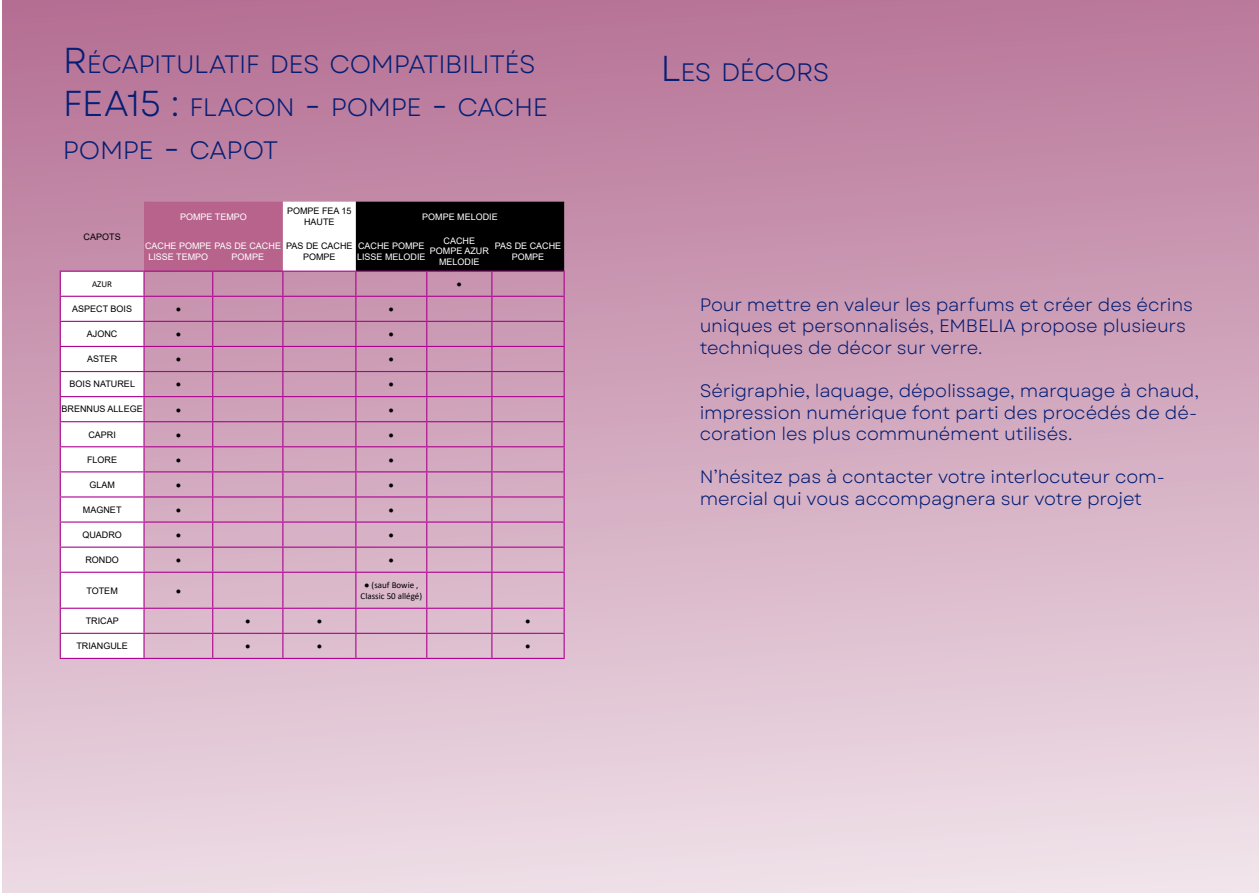
<style>
.page{position:relative;width:1259px;height:893px;background:#fff}
.page>*{position:absolute;margin:0;border:0;box-sizing:border-box;transform-origin:0 0}
.TITRE_OK{font:36px "Garet";letter-spacing:-.02em;color:#051f75}
.TITRE_OK-2{font:25.2px "Garet";letter-spacing:-.02em;color:#051f75}
.CARACTERISTIQUES{font:18px/21.6px "Garet";letter-spacing:-.01em;color:#001a72}
.t1{font:9px/10.8px "Arial";color:#000;text-align:center}
.t2{font:9px/10.8px "Arial";color:#fff}
.t3{font:9px/10.8px "Calibri";color:#000;text-align:center}
.s1{font-size:36px}
.s2{font-size:25.2px}
</style>
<div class="page">
<div style="left:2px;top:0;width:1257px;height:893px;background:linear-gradient(to bottom,#b87497,#efe1e8)"></div>
<hr style="left:492px;top:271px;width:73px;height:1px;background:#ad0391">
<hr style="left:492px;top:296px;width:73px;height:1px;background:#ad0391">
<hr style="left:492px;top:321px;width:73px;height:1px;background:#ad0391">
<hr style="left:492px;top:346px;width:73px;height:1px;background:#ad0391">
<hr style="left:492px;top:371px;width:73px;height:1px;background:#ad0391">
<hr style="left:492px;top:396px;width:73px;height:1px;background:#ad0391">
<hr style="left:492px;top:421px;width:73px;height:1px;background:#ad0391">
<hr style="left:492px;top:446px;width:73px;height:1px;background:#ad0391">
<hr style="left:492px;top:471px;width:73px;height:1px;background:#ad0391">
<hr style="left:492px;top:496px;width:73px;height:1px;background:#ad0391">
<hr style="left:492px;top:521px;width:73px;height:2px;background:#ad0391">
<hr style="left:492px;top:547px;width:73px;height:1px;background:#ad0391">
<hr style="left:492px;top:572px;width:73px;height:1px;background:#ad0391">
<hr style="left:492px;top:608px;width:73px;height:1px;background:#ad0391">
<hr style="left:492px;top:633px;width:73px;height:1px;background:#ad0391">
<hr style="left:60px;top:658px;width:84px;height:1px;background:#ad0391">
<hr style="left:144px;top:658px;width:69px;height:1px;background:#ad0391">
<hr style="left:213px;top:658px;width:70px;height:1px;background:#ad0391">
<hr style="left:283px;top:658px;width:73px;height:1px;background:#ad0391">
<hr style="left:356px;top:658px;width:71px;height:1px;background:#ad0391">
<hr style="left:427px;top:658px;width:65px;height:1px;background:#ad0391">
<hr style="left:492px;top:658px;width:73px;height:1px;background:#ad0391">
<hr style="left:563px;top:272px;width:2px;height:24px;background:#ad0391">
<hr style="left:563px;top:297px;width:2px;height:24px;background:#ad0391">
<hr style="left:563px;top:322px;width:2px;height:24px;background:#ad0391">
<hr style="left:563px;top:347px;width:2px;height:24px;background:#ad0391">
<hr style="left:563px;top:372px;width:2px;height:24px;background:#ad0391">
<hr style="left:563px;top:397px;width:2px;height:24px;background:#ad0391">
<hr style="left:563px;top:422px;width:2px;height:24px;background:#ad0391">
<hr style="left:563px;top:447px;width:2px;height:24px;background:#ad0391">
<hr style="left:563px;top:472px;width:2px;height:24px;background:#ad0391">
<hr style="left:563px;top:497px;width:2px;height:24px;background:#ad0391">
<hr style="left:563px;top:523px;width:2px;height:24px;background:#ad0391">
<hr style="left:563px;top:548px;width:2px;height:24px;background:#ad0391">
<hr style="left:563px;top:573px;width:2px;height:35px;background:#ad0391">
<hr style="left:563px;top:609px;width:2px;height:24px;background:#ad0391">
<svg style="left:60px;top:202px;width:504px;height:456px"></svg>
<hr style="left:563px;top:634px;width:2px;height:24px;background:#ad0391">
<p class="TITRE_OK-2" style="left:63px;top:48px;width:54px"><span class="s1">R</span>ÉCAPITULATIF</p>
<p class="TITRE_OK-2" style="left:270px;top:48px;width:77px">DES COMPATI</p>
<p class="TITRE_OK-2" style="left:445px;top:48px;width:28px">BILIT</p>
<p class="TITRE_OK-2" style="left:504px;top:48px;width:29px">ÉS</p>
<p class="TITRE_OK" style="left:63px;top:81px;width:145px">FEA15 : <span class="s2">FLACON</span></p>
<p class="TITRE_OK-2" style="left:305px;top:92px;width:45px"><span class="s1">-</span> POMPE</p>
<p class="TITRE_OK-2" style="left:431px;top:92px;width:45px"><span class="s1">-</span> CACHE</p>
<p class="TITRE_OK-2" style="left:63px;top:135px;width:19px">POMPE</p>
<p class="TITRE_OK-2" style="left:163px;top:135px;width:45px"><span class="s1">-</span> CAPOT</p>
<p class="t1" style="left:84px;top:231px;width:39px">CAPOTS</p>
<p class="t2" style="left:180px;top:211px;width:68px">POMPE TEMPO</p>
<p class="t1" style="left:287px;top:206px;width:66px">POMPE FEA 15<br>HAUTE</p>
<p class="t2" style="left:422px;top:211px;width:77px">POMPE MELODIE</p>
<p class="t2" style="left:148px;top:240px;width:134px;text-indent:-3px">CACHE POMPE PAS DE CACHE<br>LISSE TEMPO</p>
<p class="t2" style="left:231px;top:251px;width:34px">POMPE</p>
<p class="t1" style="left:286px;top:240px;width:68px">PAS DE CACHE<br>POMPE</p>
<p class="t2" style="left:357px;top:240px;width:70px">CACHE POMPE<br>LISSE MELODIE</p>
<p class="t2" style="left:430px;top:235px;width:61px;text-align:center">CACHE<br>POMPE AZUR<br>MELODIE</p>
<p class="t2" style="left:495px;top:240px;width:68px;text-align:center">PAS DE CACHE<br>POMPE</p>
<p class="t3" style="left:92px;top:278px;width:22px">AZUR</p>
<p class="t3" style="left:456px;top:278px;width:7px">●</p>
<p class="t1" style="left:72px;top:303px;width:61px">ASPECT BOIS</p>
<p class="t3" style="left:176px;top:304px;width:7px">●</p>
<p class="t3" style="left:388px;top:304px;width:7px">●</p>
<p class="t1" style="left:87px;top:329px;width:32px">AJONC</p>
<p class="t3" style="left:176px;top:329px;width:7px">●</p>
<p class="t3" style="left:388px;top:329px;width:7px">●</p>
<p class="t1" style="left:87px;top:354px;width:32px">ASTER</p>
<p class="t3" style="left:176px;top:354px;width:7px">●</p>
<p class="t3" style="left:388px;top:354px;width:7px">●</p>
<p class="t1" style="left:70px;top:379px;width:67px">BOIS NATUREL</p>
<p class="t3" style="left:176px;top:379px;width:7px">●</p>
<p class="t3" style="left:388px;top:379px;width:7px">●</p>
<p class="t1" style="left:62px;top:404px;width:83px">BRENNUS ALLEGE</p>
<p class="t3" style="left:176px;top:404px;width:7px">●</p>
<p class="t3" style="left:388px;top:404px;width:7px">●</p>
<p class="t1" style="left:88px;top:429px;width:29px">CAPRI</p>
<p class="t3" style="left:176px;top:429px;width:7px">●</p>
<p class="t3" style="left:388px;top:429px;width:7px">●</p>
<p class="t1" style="left:87px;top:454px;width:32px">FLORE</p>
<p class="t3" style="left:176px;top:454px;width:7px">●</p>
<p class="t3" style="left:388px;top:454px;width:7px">●</p>
<p class="t1" style="left:89px;top:479px;width:27px">GLAM</p>
<p class="t3" style="left:176px;top:479px;width:7px">●</p>
<p class="t3" style="left:388px;top:479px;width:7px">●</p>
<p class="t1" style="left:83px;top:504px;width:40px">MAGNET</p>
<p class="t3" style="left:176px;top:504px;width:7px">●</p>
<p class="t3" style="left:388px;top:504px;width:7px">●</p>
<p class="t1" style="left:82px;top:529px;width:41px">QUADRO</p>
<p class="t3" style="left:176px;top:529px;width:7px">●</p>
<p class="t3" style="left:388px;top:529px;width:7px">●</p>
<p class="t1" style="left:85px;top:554px;width:35px">RONDO</p>
<p class="t3" style="left:176px;top:554px;width:7px">●</p>
<p class="t3" style="left:388px;top:554px;width:7px">●</p>
<p class="t1" style="left:86px;top:585px;width:33px">TOTEM</p>
<p class="t3" style="left:176px;top:585px;width:7px">●</p>
<p class="t3" style="left:360px;top:580px;width:63px">● (sauf Bowie ,<br>Classic 50 allégé)</p>
<p class="t1" style="left:86px;top:615px;width:35px">TRICAP</p>
<p class="t3" style="left:245px;top:615px;width:7px">●</p>
<p class="t3" style="left:317px;top:615px;width:7px">●</p>
<p class="t3" style="left:525px;top:615px;width:7px">●</p>
<p class="t1" style="left:76px;top:640px;width:53px">TRIANGULE</p>
<p class="t3" style="left:245px;top:641px;width:7px">●</p>
<p class="t3" style="left:317px;top:641px;width:7px">●</p>
<p class="t3" style="left:525px;top:641px;width:7px">●</p>
<p class="TITRE_OK-2" style="left:660px;top:57px;width:114px"><span class="s1">L</span>ES DÉCORS</p>
<p class="CARACTERISTIQUES" style="left:699px;top:294px;width:495px">Pour mettre en valeur les parfums et créer des écrins uniques et personnalisés, EMBELIA propose plusieurs techniques de décor sur verre.</p>
<p class="CARACTERISTIQUES" style="left:699px;top:380px;width:501px;text-align:justify">Sérigraphie, laquage, dépolissage, marquage à chaud, impression numérique font parti des procédés de dé&shy;coration les plus communément utilisés.</p>
<p class="CARACTERISTIQUES" style="left:699px;top:467px;width:467px">N’hésitez pas à contacter votre interlocuteur com&shy;mercial qui vous accompagnera sur votre projet</p>
</div>
